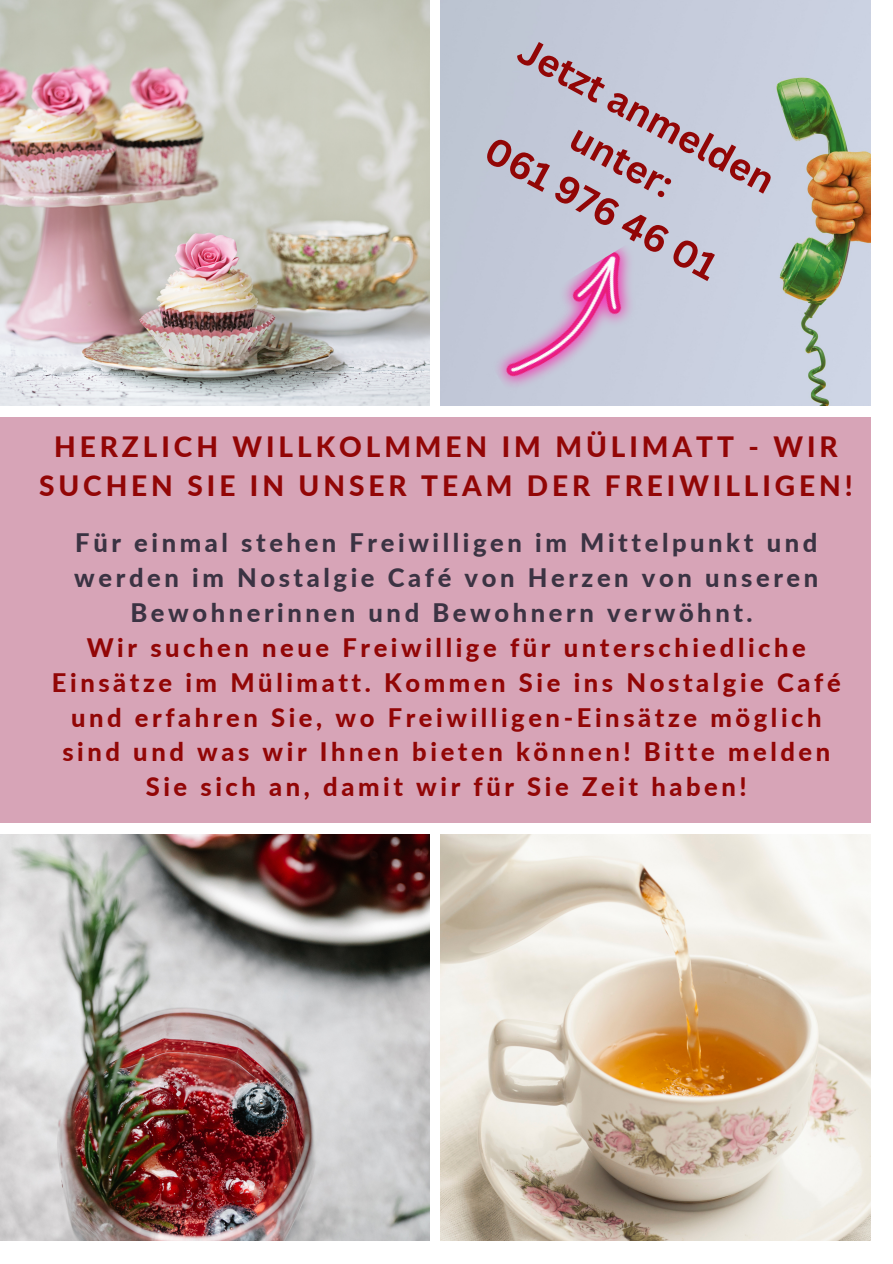
<style>
.page{position:relative;width:893px;height:1264px;background:#fff}
.page>*{position:absolute;margin:0;border:0;box-sizing:border-box;transform-origin:0 0}
.t1{font:700 37.5px/51.8px "Canva Sans";color:#920606;text-align:center}
.t2{font:800 28.05px/38.2px "Lato";letter-spacing:.14em;color:#920606;text-align:center}
.t3{font:800 25.5px/34.8px "Lato";letter-spacing:.14em;color:#920606;text-align:center}
.t4{font:800 25.5px/34.8px "Lato";letter-spacing:.14em;color:#3b3343;text-align:center}
</style>
<div class="page">
<img style="left:0;top:834px;width:429px;height:406px">
<img style="left:441px;top:834px;width:429px;height:406px">
<img style="left:0;top:0;width:429px;height:406px">
<div style="left:0;top:417px;width:870px;height:406px;background:#d7a4b7"></div>
<img style="left:441px;top:0;width:429px;height:406px">
<img style="left:474px;top:243px;width:193px;height:159px">
<h1 class="t1" style="left:533px;top:24px;width:286px;rotate:28deg">Jetzt anmelden unter:<br>061 976 46 01</h1>
<p class="t2" style="left:39px;top:427px;width:815px">HERZLICH WILLKOLMMEN IM MÜLIMATT - WIR<br>SUCHEN SIE IN UNSER TEAM DER FREIWILLIGEN!</p>
<p class="t4" style="left:74px;top:525px;width:745px">Für einmal stehen Freiwilligen im Mittelpunkt und werden im Nostalgie Café von Herzen von unseren<br>Bewohnerinnen und Bewohnern verwöhnt.</p>
<p class="t3" style="left:52px;top:629px;width:790px">Wir suchen neue Freiwillige für unterschiedliche Einsätze im Mülimatt. Kommen Sie ins Nostalgie Café und erfahren Sie, wo Freiwilligen-Einsätze möglich sind und was wir Ihnen bieten können! Bitte melden Sie sich an, damit wir für Sie Zeit haben!</p>
</div>
